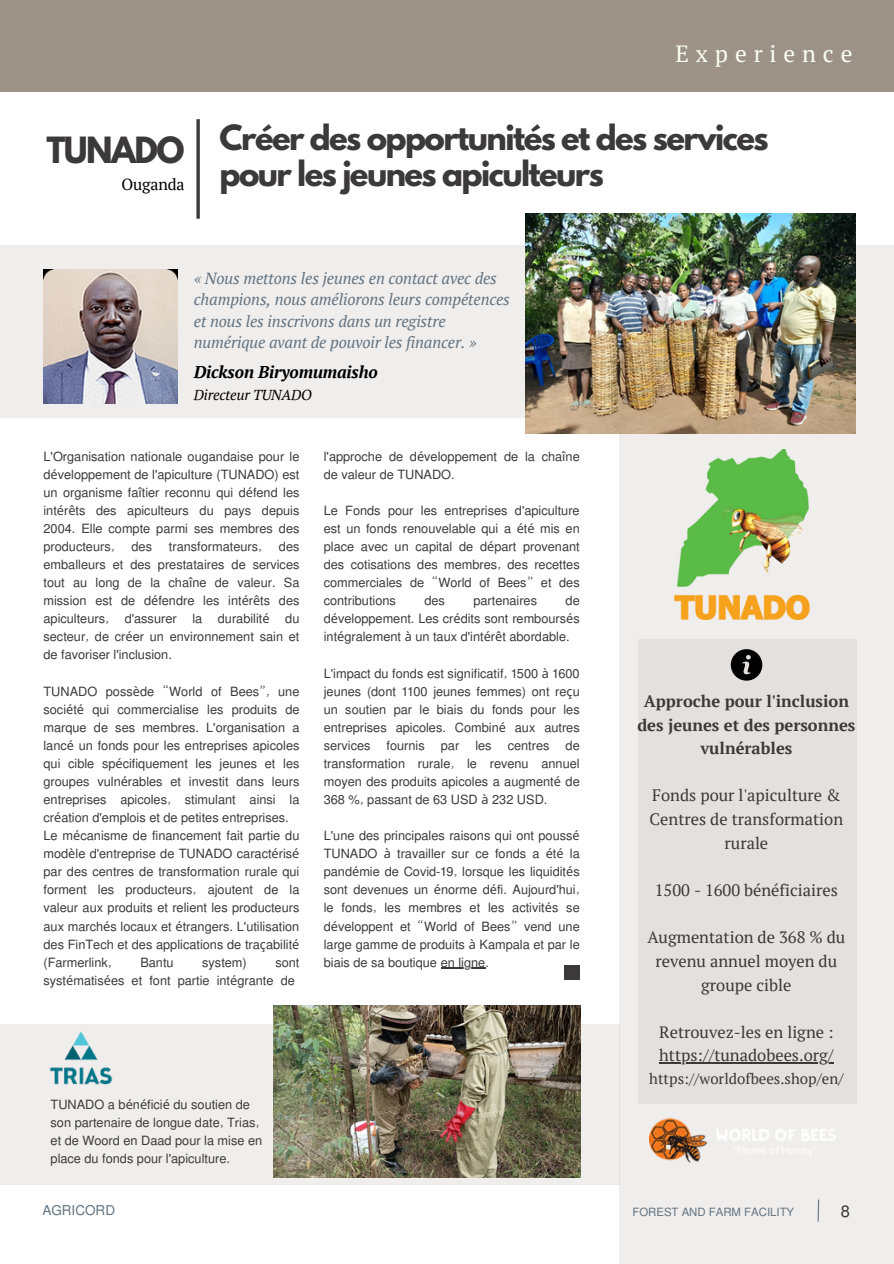
<style>
.page{position:relative;width:894px;height:1264px;background:#fff}
.page>*{position:absolute;margin:0;border:0;box-sizing:border-box;transform-origin:0 0}
.t1{font:700 31.95px "League Spartan";letter-spacing:-.05em;color:#3b3939}
.t2{font:700 30.75px/35.8px "League Spartan";letter-spacing:-.05em;color:#3b3939}
.t3{font:23.4px "PT Serif";letter-spacing:.295em;color:#f9ffed}
.t4{font:italic 700 17.1px "PT Serif";letter-spacing:-.01em;color:#000}
.t5{font:16.5px/23.7px "PT Serif";color:#3b3939;text-align:center}
.t6{font:700 16.5px/23.7px "PT Serif";color:#3b3939;text-align:center}
.t7{font:16.5px "Mukti";color:#3b3939}
.t8{font:italic 16.05px/21.6px "PT Serif";letter-spacing:-.01em;color:#637380}
.t9{font:16.05px "PT Serif";letter-spacing:-.01em;color:#000}
.t10{font:15px "PT Serif";color:#3b3939}
.t11{font:italic 14.4px "PT Serif";letter-spacing:-.01em;color:#000}
.t12{font:13.5px "Mukti";color:#637380}
.t13{font:12.75px/18px "Mukti";color:#3b3939;text-align:justify}
.t14{font:11.4px "Mukti";color:#637380}
.s1{font-family:"Noto Sans"}
</style>
<div class="page">
<div style="left:0;top:246px;width:893px;height:172px;background:#f0eeed"></div>
<div style="left:0;top:1024px;width:619px;height:161px;background:#f0eeed"></div>
<div style="left:619px;top:418px;width:274px;height:845px;background:#f0eeed"></div>
<svg style="left:817px;top:1199px;width:2px;height:23px"></svg>
<hr style="left:440px;top:967px;width:45px;height:1px;background:#3b3939">
<div style="left:564px;top:965px;width:15px;height:15px;background:#3b3939"></div>
<svg style="left:196px;top:119px;width:4px;height:100px"></svg>
<div style="left:0;top:0;width:893px;height:92px;background:#9d9287"></div>
<div style="left:638px;top:639px;width:218px;height:464px;background:#e3e0dd"></div>
<svg style="left:730px;top:649px;width:32px;height:31px"></svg>
<img style="left:43px;top:269px;width:134px;height:134px">
<img style="left:525px;top:213px;width:330px;height:221px">
<img style="left:674px;top:449px;width:136px;height:170px">
<img style="left:649px;top:1117px;width:187px;height:46px">
<img style="left:274px;top:1005px;width:306px;height:171px">
<hr style="left:659px;top:1062px;width:174px;height:1px;background:#3b3939">
<img style="left:49px;top:1031px;width:64px;height:54px">
<h5 class="t1" style="left:46px;top:134px;width:140px">TUNADO</h5>
<p class="t9" style="left:121px;top:173px;width:65px">Ouganda</p>
<p class="t3" style="left:675px;top:38px;width:178px">Experience</p>
<h5 class="t2" style="left:219px;top:124px;width:550px">Créer des opportunités et des services pour les jeunes apiculteurs</h5>
<h5 class="t8" style="left:194px;top:267px;width:317px">« Nous mettons les jeunes en contact avec des champions, nous améliorons leurs compétences et nous les inscrivons dans un registre numérique avant de pouvoir les financer. »</h5>
<h4 class="t4" style="left:194px;top:360px;width:185px">Dickson Biryomumaisho</h4>
<p class="t11" style="left:194px;top:385px;width:119px">Directeur TUNADO</p>
<p class="t13" style="left:43px;top:446px;width:257px">L'Organisation nationale ougandaise pour le d<span class="s1">é</span>veloppement de l'apiculture (TUNADO) est un organisme fa<span class="s1">î</span>tier reconnu qui d<span class="s1">é</span>fend les int<span class="s1">é</span>r<span class="s1">ê</span>ts des apiculteurs du pays depuis 2004. Elle compte parmi ses membres des producteurs,</p>
<p class="t13" style="left:131px;top:537px;width:22px">des</p>
<p class="t13" style="left:169px;top:537px;width:94px">transformateurs,</p>
<p class="t13" style="left:43px;top:537px;width:257px;text-indent:235px">des emballeurs et des prestataires de services tout au long de la cha<span class="s1">î</span>ne de valeur. Sa mission est de d<span class="s1">é</span>fendre les int<span class="s1">é</span>r<span class="s1">ê</span>ts des apiculteurs, d'assurer la durabilit<span class="s1">é</span> du secteur, de cr<span class="s1">é</span>er un environnement sain et de favoriser l'inclusion.</p>
<h5 class="t13" style="left:43px;top:681px;width:257px">TUNADO poss<span class="s1">è</span>de “World of Bees”, une soci<span class="s1">é</span>t<span class="s1">é</span> qui commercialise les produits de marque de ses membres. L'organisation a lanc<span class="s1">é</span> un fonds pour les entreprises apicoles qui cible sp<span class="s1">é</span>cifiquement les jeunes et les groupes vuln<span class="s1">é</span>rables et investit dans leurs entreprises apicoles, stimulant ainsi la cr<span class="s1">é</span>ation d'emplois et de petites entreprises.</h5>
<h4 class="t13" style="left:43px;top:826px;width:257px">Le m<span class="s1">é</span>canisme de financement fait partie du mod<span class="s1">è</span>le d'entreprise de TUNADO caract<span class="s1">é</span>ris<span class="s1">é </span>par des centres de transformation rurale qui forment les producteurs, ajoutent de la valeur aux produits et relient les producteurs aux march<span class="s1">é</span>s locaux et <span class="s1">é</span>trangers. L'utilisation des FinTech et des applications de tra<span class="s1">ç</span>abilit<span class="s1">é </span>(Farmerlink,</h4>
<h4 class="t13" style="left:140px;top:952px;width:35px">Bantu</h4>
<h4 class="t13" style="left:202px;top:952px;width:46px">system)</h4>
<h4 class="t13" style="left:43px;top:952px;width:257px;text-indent:232px">sont syst<span class="s1">é</span>matis<span class="s1">é</span>es et font partie int<span class="s1">é</span>grante de</h4>
<h3 class="t13" style="left:324px;top:446px;width:257px">l'approche de d<span class="s1">é</span>veloppement de la cha<span class="s1">î</span>ne de valeur de TUNADO.</h3>
<p class="t13" style="left:324px;top:500px;width:257px">Le Fonds pour les entreprises d'apiculture est un fonds renouvelable qui a <span class="s1">é</span>t<span class="s1">é</span> mis en place avec un capital de d<span class="s1">é</span>part provenant des cotisations des membres, des recettes commerciales de “World of Bees” et des contributions</p>
<p class="t13" style="left:324px;top:591px;width:257px;text-indent:242px">de d<span class="s1">é</span>veloppement. Les cr<span class="s1">é</span>dits sont rembours<span class="s1">é</span>s int<span class="s1">é</span>gralement <span class="s1">à</span> un taux d'int<span class="s1">é</span>r<span class="s1">ê</span>t abordable.</p>
<h2 class="t13" style="left:324px;top:663px;width:257px">L'impact du fonds est significatif, 1500 <span class="s1">à</span> 1600 jeunes (dont 1100 jeunes femmes) ont re<span class="s1">ç</span>u un soutien par le biais du fonds pour les entreprises apicoles. Combin<span class="s1">é</span> aux autres services</h2>
<p class="t13" style="left:424px;top:591px;width:22px">des</p>
<p class="t13" style="left:473px;top:591px;width:65px">partenaires</p>
<h2 class="t13" style="left:386px;top:735px;width:40px">fournis</h2>
<h2 class="t13" style="left:441px;top:735px;width:20px">par</h2>
<h2 class="t13" style="left:475px;top:735px;width:18px">les</h2>
<h2 class="t13" style="left:507px;top:735px;width:43px">centres</h2>
<h2 class="t13" style="left:324px;top:735px;width:257px;text-indent:242px">de transformation rurale, le revenu annuel moyen des produits apicoles a augment<span class="s1">é</span> de 368 %, passant de 63 USD <span class="s1">à</span> 232 USD.</h2>
<h1 class="t13" style="left:324px;top:826px;width:257px">L'une des principales raisons qui ont pouss<span class="s1">é </span>TUNADO <span class="s1">à</span> travailler sur ce fonds a <span class="s1">é</span>t<span class="s1">é</span> la pand<span class="s1">é</span>mie de Covid-19, lorsque les liquidit<span class="s1">é</span>s sont devenues un <span class="s1">é</span>norme d<span class="s1">é</span>fi. Aujourd'hui, le fonds, les membres et les activit<span class="s1">é</span>s se d<span class="s1">é</span>veloppent et “World of Bees” vend une large gamme de produits <span class="s1">à</span> Kampala et par le biais de sa boutique en ligne.</h1>
<p class="t13" style="left:51px;top:1094px;width:213px;text-align:left">TUNADO a b<span class="s1">é</span>n<span class="s1">é</span>fici<span class="s1">é</span> du soutien de son partenaire de longue date, Trias, et de Woord en Daad pour la mise en place du fonds pour l'apiculture.</p>
<h6 class="t6" style="left:637px;top:688px;width:219px">Approche pour l'inclusion des jeunes et des personnes vulnérables</h6>
<p class="t5" style="left:649px;top:783px;width:195px">Fonds pour l'apiculture &amp;<br>Centres de transformation rurale</p>
<p class="t5" style="left:654px;top:877px;width:185px">1500 - 1600 bénéficiaires</p>
<p class="t5" style="left:647px;top:925px;width:199px">Augmentation de 368 % du revenu annuel moyen du groupe cible</p>
<p class="t5" style="left:659px;top:1019px;width:176px">Retrouvez-les en ligne :</p>
<p class="t5" style="left:659px;top:1043px;width:176px">https://tunadobees.org/</p>
<p class="t10" style="left:649px;top:1068px;width:196px">https://worldofbees.shop/en/</p>
<p class="t12" style="left:42px;top:1200px;width:74px">AGRICORD</p>
<h6 class="t14" style="left:632px;top:1203px;width:163px">FOREST AND FARM FACILITY</h6>
<p class="t7" style="left:840px;top:1199px;width:11px">8</p>
</div>
